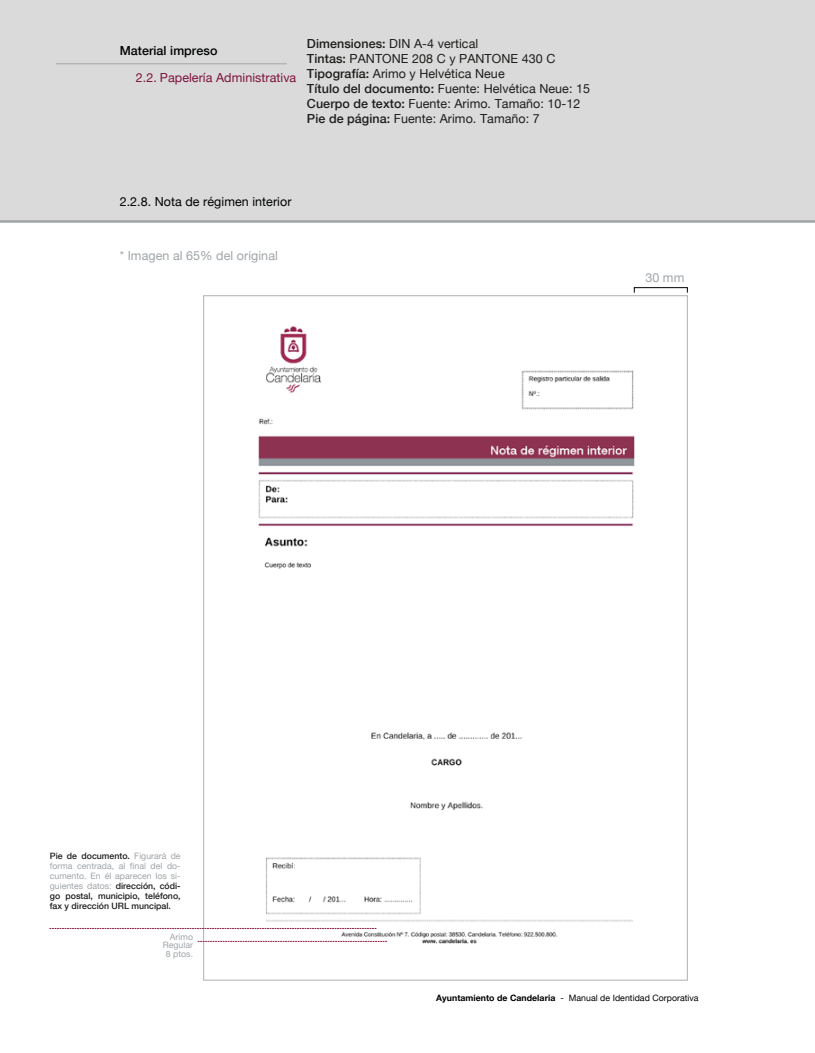
<style>
.page{position:relative;width:815px;height:1053px;background:#fff}
.page>*{position:absolute;margin:0;border:0;box-sizing:border-box;transform-origin:0 0}
.t1{font:12.5px/15px "Helvetica Neue";letter-spacing:.005em;color:#1d1d1b}
.t2{font:12.5px "Helvetica Neue";letter-spacing:.005em;color:#7e123d}
.t3{font:12.5px "Helvetica Neue";letter-spacing:.005em;color:#000101}
.t4{font:12.5px "Helvetica Neue";letter-spacing:.005em;color:#a0a5a9}
.t5{font:500 12.5px "Helvetica Neue";letter-spacing:.005em;color:#000101}
.t6{font:500 8.75px/10px "Helvetica Neue";color:#1d1d1c;text-align:justify}
.t7{font:8.75px "Helvetica Neue";letter-spacing:.005em;color:#000101}
.t8{font:8.75px/8.8px "Helvetica Neue";letter-spacing:.005em;color:#a0a5a9;text-align:right}
.s1{font-weight:500}
.s2{font-weight:400;color:#a0a5a9}
.s3{font-weight:700}
</style>
<div class="page">
<div style="left:0;top:0;width:815px;height:221px;background:#dadada"></div>
<hr style="left:56px;top:63px;width:231px;height:1px;background:#a0a5a9">
<hr style="left:0;top:220px;width:815px;height:3px;background:#a0a5a9">
<img style="left:205px;top:326px;width:430px;height:618px">
<div style="left:634px;top:287px;width:53px;height:6px;border:1px solid #000101"></div>
<svg style="left:198px;top:940px;width:189px;height:1px"></svg>
<svg style="left:203px;top:927px;width:173px;height:1px"></svg>
<p class="t5" style="left:120px;top:43px;width:99px">Material impreso</p>
<p class="t2" style="left:136px;top:70px;width:162px">2.2. Papelería Administrativa</p>
<p class="t1" style="left:307px;top:36px;width:285px"><span class="s1">Dimensiones:</span> DIN A-4 vertical<br><span class="s1">Tintas:</span> PANTONE 208 C y PANTONE 430 C <span class="s1">Tipografía:</span> Arimo y Helvética Neue<br><span class="s1">Título del documento:</span> Fuente: Helvética Neue: 15<br><span class="s1">Cuerpo de texto:</span> Fuente: Arimo. Tamaño: 10-12<br><span class="s1">Pie de página:</span> Fuente: Arimo. Tamaño: 7</p>
<p class="t3" style="left:120px;top:194px;width:173px">2.2.8. Nota de régimen interior</p>
<p class="t4" style="left:120px;top:248px;width:160px">* Imagen al 65% del original</p>
<p class="t4" style="left:645px;top:270px;width:40px">30 mm</p>
<p class="t6" style="left:50px;top:851px;width:132px">Pie de documento. <span class="s2">Figurará de forma centrada, al final del do&shy;cumento. En él aparecen los si&shy;guientes datos:</span> dirección, códi&shy;go postal, municipio, teléfono, fax y dirección URL muncipal.</p>
<p class="t8" style="left:163px;top:932px;width:32px">Arimo<br>Regular<br>8 ptos.</p>
<p class="t7" style="left:436px;top:992px;width:264px"><span class="s3">Ayuntamiento de Candelaria</span> - Manual de Identidad Corporativa</p>
</div>
